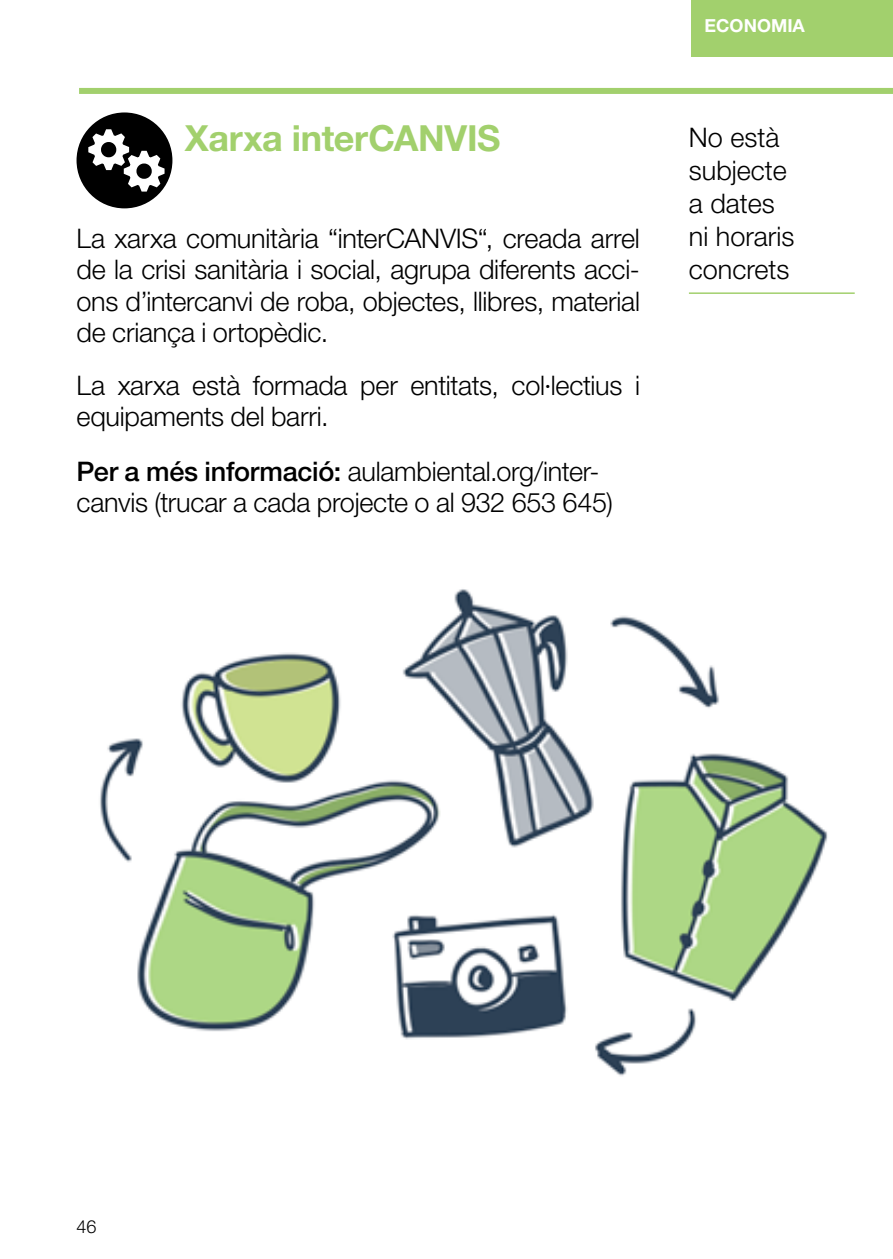
<style>
.page{position:relative;width:893px;height:1259px;background:#fff}
.page>*{position:absolute;margin:0;border:0;box-sizing:border-box;transform-origin:0 0}
.t1{font:700 36px "Helvetica Neue LT Std";letter-spacing:-.01em;color:#a2d06d}
.t2{font:300 27px/31.5px "Helvetica Neue LT Std";letter-spacing:-.01em;color:#000}
.t3{font:700 18px "Helvetica Neue LT Std";color:#fff}
.t4{font:300 18px "Helvetica Neue LT Std";color:#000}
.s1{font-weight:500}
</style>
<div class="page">
<img style="left:100px;top:589px;width:728px;height:487px">
<svg style="left:77px;top:112px;width:95px;height:96px"></svg>
<hr style="left:689px;top:292px;width:166px;height:2px;background:#a2d06d">
<div style="left:79px;top:88px;width:814px;height:6px;background:#a2d06d"></div>
<div style="left:691px;top:0;width:202px;height:56px;background:#a2d06d"></div>
<h1 class="t1" style="left:185px;top:116px;width:317px">Xarxa interCANVIS</h1>
<p class="t2" style="left:77px;top:222px;width:565px;text-align:justify">La xarxa comunitària “interCANVIS“, creada arrel de la crisi sanitària i social, agrupa diferents acci&shy;ons d’intercanvi de roba, objectes, llibres, material de criança i ortopèdic.</p>
<p class="t2" style="left:77px;top:369px;width:565px">La xarxa està formada per entitats, col·lectius i equipaments del barri.</p>
<p class="t2" style="left:77px;top:454px;width:538px"><span class="s1">Per a més informació:</span> aulambiental.org/inter&shy;canvis (trucar a cada projecte o al 932 653 645)</p>
<p class="t3" style="left:705px;top:15px;width:102px">ECONOMIA</p>
<p class="t2" style="left:689px;top:120px;width:107px;line-height:33px">No està subjecte a dates ni horaris concrets</p>
<p class="t4" style="left:77px;top:1215px;width:22px">46</p>
</div>
